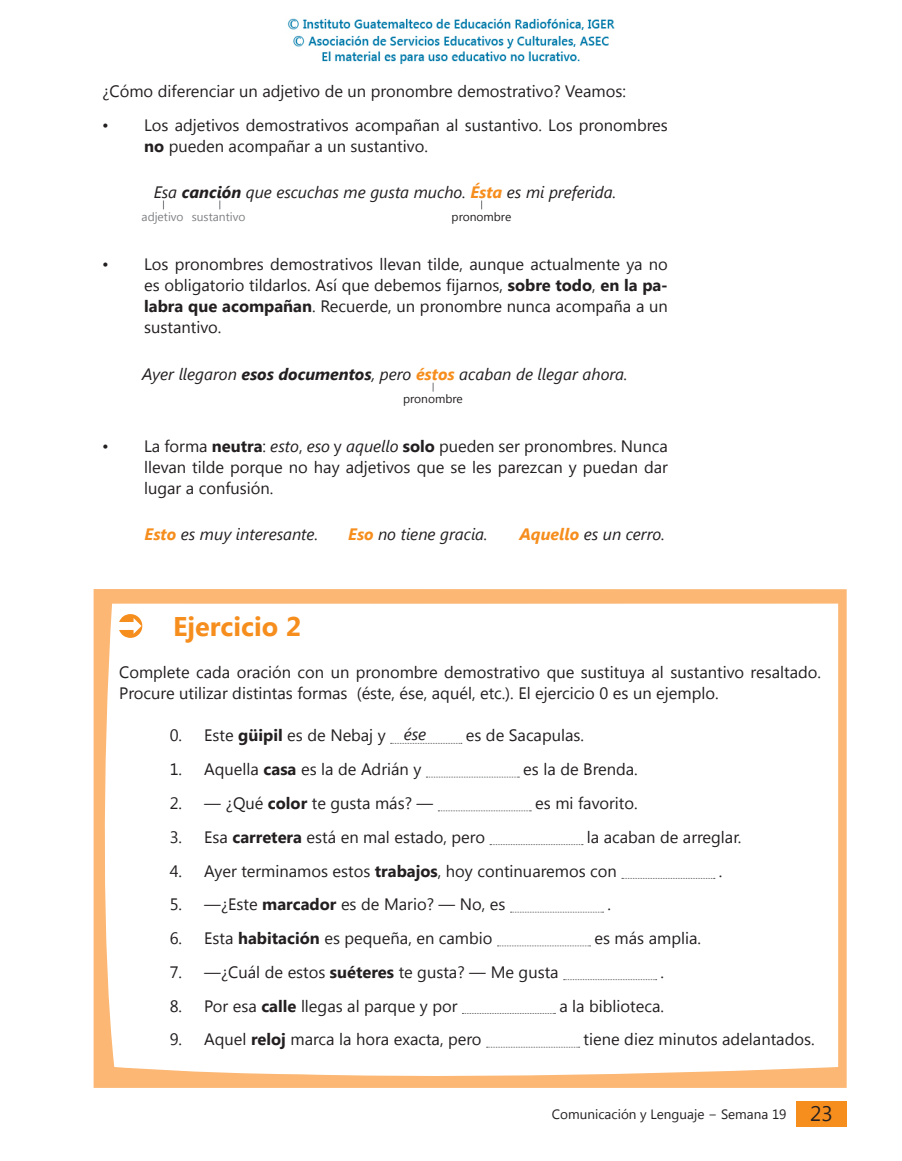
<style>
.page{position:relative;width:902px;height:1161px;background:#fff}
.page>*{position:absolute;margin:0;border:0;box-sizing:border-box;transform-origin:0 0}
.ejercicio{font:700 27px "Segoe UI";color:#f68e1e}
.lista2{font:16.5px "Segoe UI";color:#231f20}
.lista{font:16.5px/21px "Segoe UI";color:#231f20;text-align:justify}
.párrafo{font:16.5px/21px "Segoe UI";color:#231f20}
.párrafo-2{font:italic 16.5px "Segoe UI";color:#231f20}
.ejemplo_ejercicios{font:italic 16.5px "Segoe UI";color:#231f20}
.t1{font:13.5px "Segoe UI";color:#231f20}
.párrafo-3{font:12px "Segoe UI";color:#808285}
.párrafo-4{font:12px "Segoe UI";color:#231f20}
.s1{font-weight:700}
.s2{font-weight:700;color:#f68e1e}
.s3{font-style:italic}
.s4{font-size:21px}
</style>
<div class="page">
<div style="left:94px;top:589px;width:752px;height:499px;background:#fbb773"></div>
<div style="left:104px;top:604px;width:734px;height:472px;background:#fff"></div>
<svg style="left:119px;top:614px;width:23px;height:24px"></svg>
<svg style="left:390px;top:743px;width:72px;height:1px"></svg>
<svg style="left:426px;top:777px;width:93px;height:1px"></svg>
<svg style="left:438px;top:810px;width:93px;height:1px"></svg>
<svg style="left:490px;top:844px;width:93px;height:1px"></svg>
<svg style="left:621px;top:878px;width:93px;height:1px"></svg>
<svg style="left:510px;top:912px;width:93px;height:1px"></svg>
<svg style="left:497px;top:945px;width:93px;height:1px"></svg>
<svg style="left:563px;top:979px;width:93px;height:1px"></svg>
<svg style="left:462px;top:1013px;width:93px;height:1px"></svg>
<svg style="left:486px;top:1047px;width:93px;height:1px"></svg>
<div style="left:796px;top:1101px;width:50px;height:25px;background:#f68e1e"></div>
<img style="left:287px;top:18px;width:328px;height:47px">
<p class="párrafo" style="left:102px;top:80px;width:525px">¿Cómo diferenciar un adjetivo de un pronombre demostrativo? Veamos:</p>
<p class="lista" style="left:144px;top:114px;width:525px;text-indent:-42px">• Los adjetivos demostrativos acompañan al sustantivo. Los pronombres <span class="s1">no</span> pueden acompañar a un sustantivo.</p>
<p class="párrafo-2" style="left:154px;top:181px;width:464px">Esa <span class="s1">canción</span> que escuchas me gusta mucho. <span class="s2">Ésta</span> es mi preferida.</p>
<p class="párrafo-3" style="left:141px;top:208px;width:44px">adjetivo</p>
<p class="párrafo-3" style="left:192px;top:208px;width:55px">sustantivo</p>
<p class="párrafo-4" style="left:451px;top:208px;width:61px">pronombre</p>
<p class="lista" style="left:144px;top:253px;width:525px;text-indent:-42px">• Los pronombres demostrativos llevan tilde, aunque actualmente ya no es obligatorio tildarlos. Así que debemos fijarnos, <span class="s1">sobre todo</span>, <span class="s1">en la pa&shy;labra que acompañan</span>. Recuerde, un pronombre nunca acompaña a un sustantivo.</p>
<p class="párrafo-2" style="left:142px;top:363px;width:487px">Ayer llegaron <span class="s1">esos documentos</span>, pero <span class="s2">éstos</span> acaban de llegar ahora.</p>
<p class="párrafo-4" style="left:403px;top:390px;width:61px">pronombre</p>
<p class="lista" style="left:144px;top:435px;width:525px;text-indent:-42px">• La forma <span class="s1">neutra</span>: <span class="s3">esto</span>, <span class="s3">eso</span> y <span class="s3">aquello</span> <span class="s1">solo</span> pueden ser pronombres. Nunca llevan tilde porque no hay adjetivos que se les parezcan y puedan dar lugar a confusión.</p>
<p class="párrafo-2" style="left:145px;top:523px;width:175px"><span class="s2">Esto</span> es muy interesante.</p>
<p class="párrafo-2" style="left:348px;top:523px;width:141px"><span class="s2">Eso</span> no tiene gracia.</p>
<p class="párrafo-2" style="left:519px;top:523px;width:147px"><span class="s2">Aquello</span> es un cerro.</p>
<p class="ejercicio" style="left:173px;top:607px;width:130px">Ejercicio 2</p>
<p class="párrafo" style="left:119px;top:661px;width:703px">Complete cada oración con un pronombre demostrativo que sustituya al sustantivo resaltado.<br>Procure utilizar distintas formas (éste, ése, aquél, etc.). El ejercicio 0 es un ejemplo.</p>
<p class="lista2" style="left:170px;top:724px;width:217px">0. Este <span class="s1">güipil</span> es de Nebaj y</p>
<p class="lista2" style="left:465px;top:724px;width:120px">es de Sacapulas.</p>
<p class="lista2" style="left:170px;top:758px;width:253px">1. Aquella <span class="s1">casa</span> es la de Adrián y</p>
<p class="lista2" style="left:523px;top:758px;width:116px">es la de Brenda.</p>
<p class="lista2" style="left:170px;top:792px;width:265px">2. <span class="s3">—</span> ¿Qué <span class="s1">color</span> te gusta más? <span class="s3">—</span></p>
<p class="lista2" style="left:535px;top:792px;width:104px">es mi favorito.</p>
<p class="lista2" style="left:170px;top:825px;width:317px">3. Esa <span class="s1">carretera</span> está en mal estado, pero</p>
<p class="lista2" style="left:587px;top:825px;width:156px">la acaban de arreglar.</p>
<p class="lista2" style="left:170px;top:859px;width:448px">4. Ayer terminamos estos <span class="s1">trabajos</span>, hoy continuaremos con</p>
<p class="lista2" style="left:718px;top:859px;width:5px">.</p>
<p class="lista2" style="left:170px;top:893px;width:337px">5. <span class="s3">—</span>¿Este <span class="s1">marcador</span> es de Mario? <span class="s3">—</span> No, es</p>
<p class="lista2" style="left:607px;top:893px;width:5px">.</p>
<p class="lista2" style="left:170px;top:927px;width:324px">6. Esta <span class="s1">habitación</span> es pequeña, en cambio</p>
<p class="lista2" style="left:594px;top:927px;width:108px">es más amplia.</p>
<p class="lista2" style="left:170px;top:960px;width:390px">7. <span class="s3">—</span>¿Cuál de estos <span class="s1">suéteres</span> te gusta? <span class="s3">—</span> Me gusta</p>
<p class="lista2" style="left:660px;top:960px;width:5px">.</p>
<p class="lista2" style="left:170px;top:994px;width:289px">8. Por esa <span class="s1">calle</span> llegas al parque y por</p>
<p class="lista2" style="left:559px;top:994px;width:106px">a la biblioteca.</p>
<p class="lista2" style="left:170px;top:1028px;width:313px">9. Aquel <span class="s1">reloj</span> marca la hora exacta, pero</p>
<p class="lista2" style="left:583px;top:1028px;width:232px">tiene diez minutos adelantados.</p>
<p class="ejemplo_ejercicios" style="left:404px;top:723px;width:24px">ése</p>
<p class="t1" style="left:552px;top:1104px;width:282px">Comunicación y Lenguaje − Semana 19 <span class="s4">23</span></p>
</div>
